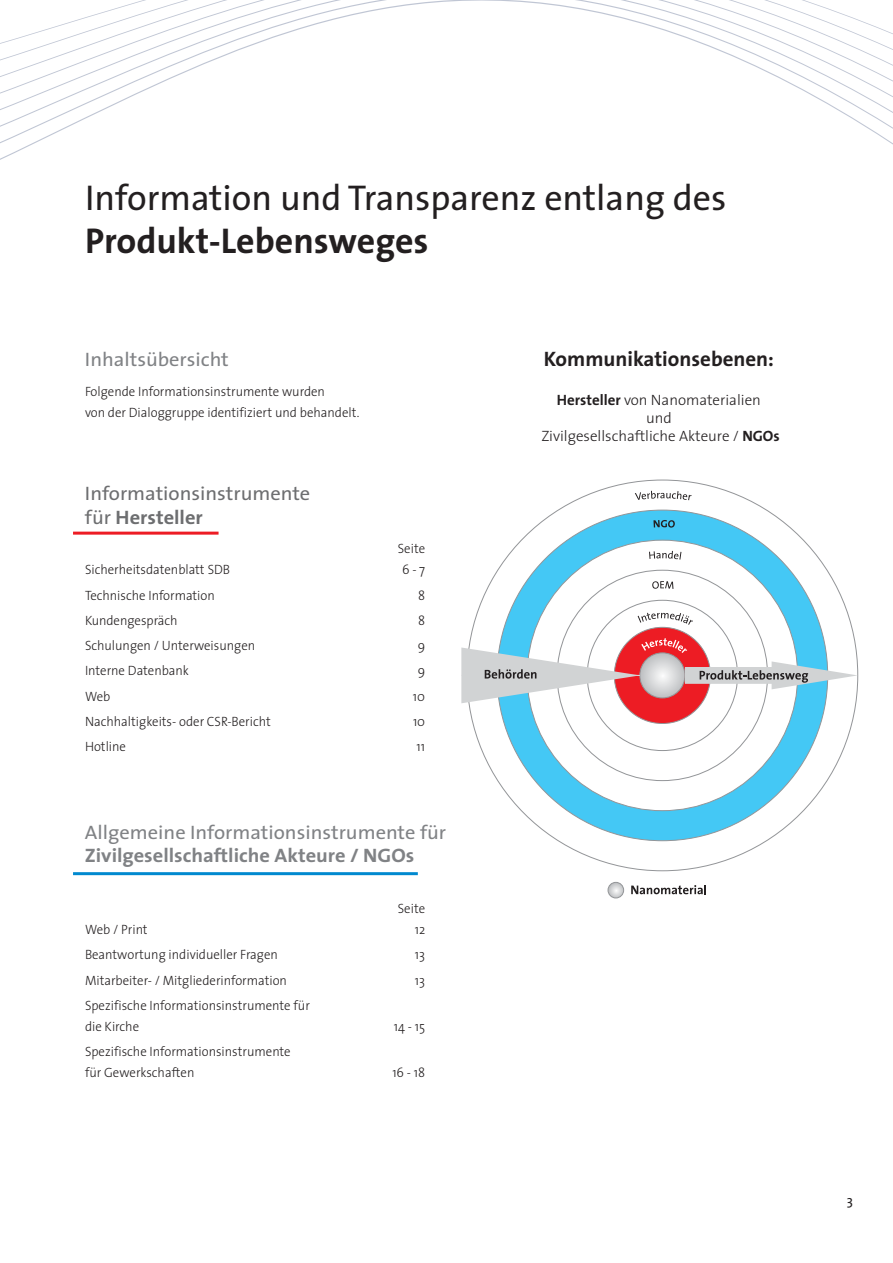
<style>
.page{position:relative;width:893px;height:1263px;background:#fff}
.page>*{position:absolute;margin:0;border:0;box-sizing:border-box;transform-origin:0 0}
.t1{font:36px "The Sans";color:#231f20}
.t2{font:700 36px "The Sans";color:#231f20}
.t3{font:700 21px "The Sans";color:#231f20}
.t4{font:19.5px "The Sans";color:#808285;scale:1.05 1}
.t5{font:19.5px/23.4px "The Sans";color:#6d6e70;scale:1.05 1}
.t6{font:700 19.5px "The Sans";color:#808285;scale:1.05 1}
.t7{font:300 15px/18px "The Sans";color:#231f20;text-align:center}
.t8{font:300 13.5px/21px "The Sans";color:#231f20;scale:.95 1}
.t9{font:13.5px "The Sans";color:#231f20}
.s1{font-weight:700}
</style>
<div class="page">
<svg style="left:329px;top:0;width:564px;height:145px"></svg>
<svg style="left:0;top:0;width:329px;height:160px"></svg>
<hr style="left:73px;top:532px;width:146px;height:3px;background:#ed1c24">
<hr style="left:73px;top:872px;width:345px;height:3px;background:#0089cf">
<div style="left:497px;top:510px;width:331px;height:331px;background:#44c8f5;border-radius:50%"></div>
<div style="left:527px;top:540px;width:271px;height:271px;background:#fff;border-radius:50%"></div>
<div style="left:614px;top:627px;width:96px;height:96px;background:#ed1c24;border-radius:50%"></div>
<svg style="left:635px;top:491px;width:56px;height:9px"></svg>
<svg style="left:653px;top:520px;width:22px;height:8px"></svg>
<svg style="left:649px;top:551px;width:32px;height:9px"></svg>
<svg style="left:652px;top:581px;width:21px;height:8px"></svg>
<svg style="left:638px;top:613px;width:55px;height:12px"></svg>
<svg style="left:608px;top:882px;width:16px;height:16px"></svg>
<div style="left:608px;top:882px;width:16px;height:16px;border:1px solid #939598;border-radius:50%"></div>
<svg style="left:461px;top:638px;width:397px;height:65px"></svg>
<svg style="left:631px;top:885px;width:75px;height:9px"></svg>
<h1 class="t1" style="left:85px;top:184px;width:643px">Information und Transparenz entlang des</h1>
<h1 class="t2" style="left:85px;top:227px;width:345px">Produkt-Lebensweges</h1>
<h3 class="t4" style="left:85px;top:352px;width:139px">Inhaltsübersicht</h3>
<p class="t8" style="left:85px;top:382px;width:291px">Folgende Informationsinstrumente wurden<br>von der Dialoggruppe identifiziert und behandelt.</p>
<h3 class="t5" style="left:85px;top:484px;width:216px">Informationsinstrumente für <span class="s1">Hersteller</span></h3>
<p class="t8" style="left:398px;top:540px;width:30px">Seite</p>
<p class="t8" style="left:85px;top:561px;width:154px">Sicherheitsdatenblatt SDB</p>
<p class="t8" style="left:402px;top:561px;width:26px">6 - 7</p>
<p class="t8" style="left:85px;top:586px;width:138px">Technische Information</p>
<p class="t8" style="left:418px;top:586px;width:9px">8</p>
<p class="t8" style="left:85px;top:611px;width:99px">Kundengespräch</p>
<p class="t8" style="left:418px;top:611px;width:9px">8</p>
<p class="t8" style="left:85px;top:636px;width:181px">Schulungen / Unterweisungen</p>
<p class="t8" style="left:418px;top:636px;width:9px">9</p>
<p class="t8" style="left:85px;top:662px;width:111px">Interne Datenbank</p>
<p class="t8" style="left:418px;top:662px;width:9px">9</p>
<p class="t8" style="left:85px;top:687px;width:28px">Web</p>
<p class="t8" style="left:413px;top:687px;width:14px">10</p>
<p class="t8" style="left:85px;top:712px;width:197px">Nachhaltigkeits- oder CSR-Bericht</p>
<p class="t8" style="left:413px;top:712px;width:14px">10</p>
<p class="t8" style="left:85px;top:737px;width:45px">Hotline</p>
<p class="t8" style="left:417px;top:737px;width:11px">11</p>
<h3 class="t4" style="left:85px;top:825px;width:346px">Allgemeine Informationsinstrumente für</h3>
<h3 class="t6" style="left:85px;top:848px;width:315px">Zivilgesellschaftliche Akteure / NGOs</h3>
<p class="t8" style="left:398px;top:899px;width:30px">Seite</p>
<p class="t8" style="left:85px;top:920px;width:67px">Web / Print</p>
<p class="t8" style="left:415px;top:920px;width:13px">12</p>
<p class="t8" style="left:85px;top:945px;width:205px">Beantwortung individueller Fragen</p>
<p class="t8" style="left:415px;top:945px;width:12px">13</p>
<p class="t8" style="left:85px;top:971px;width:214px">Mitarbeiter- / Mitgliederinformation</p>
<p class="t8" style="left:415px;top:971px;width:12px">13</p>
<p class="t8" style="left:85px;top:996px;width:238px">Spezifische Informationsinstrumente für die Kirche</p>
<p class="t8" style="left:394px;top:1017px;width:34px">14 - 15</p>
<p class="t8" style="left:85px;top:1042px;width:218px">Spezifische Informationsinstrumente für Gewerkschaften</p>
<p class="t8" style="left:392px;top:1063px;width:36px">16 - 18</p>
<h2 class="t3" style="left:544px;top:350px;width:232px">Kommunikationsebenen:</h2>
<p class="t7" style="left:541px;top:392px;width:240px"><span class="s1">Hersteller</span> von Nanomaterialien<br>und<br>Zivilgesellschaftliche Akteure / <span class="s1">NGOs</span></p>
<p class="t9" style="left:847px;top:1195px;width:8px">3</p>
</div>
